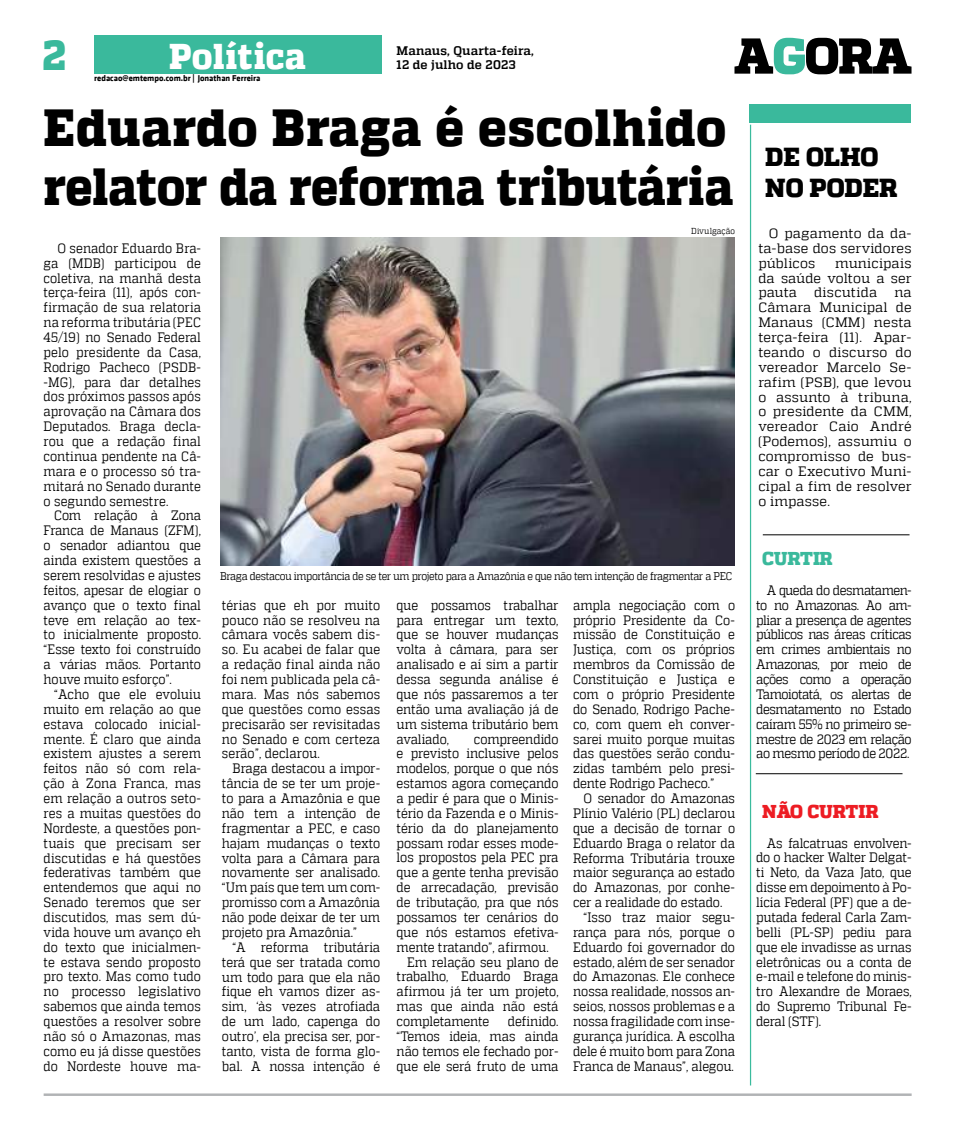
<style>
.page{position:relative;width:957px;height:1134px;background:#fff}
.page>*{position:absolute;margin:0;border:0;box-sizing:border-box;transform-origin:0 0}
.t1{font:800 52px/59.5px "MW Quadon";color:#000;scale:.94 1}
.t2{font:800 41.75px "MW Quadon";color:#3ab99c}
.t3{font:800 35.75px "MW Quadon";letter-spacing:.01em;color:#fff;scale:.94 1}
.t4{font:800 26px/31.2px "MW Quadon";color:#000}
.t5{font:800 18.62px "MW Quadon";color:#ed1c23}
.t6{font:800 18.62px "MW Quadon";color:#3ab99c}
.t7{font:13.62px/14.9px "MW Quadon";letter-spacing:-.005em;color:#000;text-align:justify;scale:.89 1}
.t8{font:13.62px/14.9px "MW Quadon";letter-spacing:-.005em;color:#000;text-align:justify}
.t9{font:13.62px "MW Quadon";letter-spacing:.02em;color:#000}
.t10{font:700 12.38px "MW Quadon";letter-spacing:.015em;color:#000}
.t11{font:11.12px "MW Quadon";letter-spacing:-.035em;color:#000;scale:.89 1}
.t12{font:700 8.62px "MW Klavika Bd";color:#000}
.t13{font:8.62px "MW Quadon";letter-spacing:.01em;color:#000;scale:.89 1}
</style>
<div class="page">
<img style="left:220px;top:238px;width:515px;height:327px">
<div style="left:749px;top:104px;width:162px;height:19px;background:#3ab99c"></div>
<hr style="left:763px;top:534px;width:146px;height:1px;background:#000">
<hr style="left:756px;top:773px;width:146px;height:1px;background:#000">
<hr style="left:750px;top:125px;width:1px;height:960px;background:#3abb9d">
<hr style="left:44px;top:1093px;width:867px;height:3px;background:#b1b3b5">
<svg style="left:734px;top:38px;width:177px;height:36px"></svg>
<div style="left:94px;top:35px;width:288px;height:39px;background:#3ab99c"></div>
<h2 class="t2" style="left:42px;top:31px;width:25px">2</h2>
<h3 class="t3" style="left:169px;top:36px;width:147px">Política</h3>
<p class="t12" style="left:94px;top:72px;width:168px">redacao@emtempo.com.br | Jonathan Ferreira</p>
<p class="t10" style="left:397px;top:43px;width:139px">Manaus, Quarta-feira,</p>
<p class="t10" style="left:397px;top:58px;width:121px">12 de julho de 2023</p>
<h1 class="t1" style="left:44px;top:99px;width:735px">Eduardo Braga é escolhido relator da reforma tributária</h1>
<p class="t13" style="left:691px;top:226px;width:51px">Divulgação</p>
<p class="t7" style="left:44px;top:240px;width:178px;text-indent:14px">O senador Eduardo Bra&shy;ga (MDB) participou de coletiva, na manhã desta terça-feira (11), após con&shy;firmação de sua relatoria na reforma tributária (PEC 45/19) no Senado Federal pelo presidente da Casa, Rodrigo Pacheco (PSDB--MG), para dar detalhes dos próximos passos após aprovação na Câmara dos Deputados. Braga decla&shy;rou que a redação final continua pendente na Câ&shy;mara e o processo só tra&shy;mitará no Senado durante o segundo semestre.</p>
<p class="t7" style="left:44px;top:508px;width:178px;text-indent:10px">Com relação à Zona Franca de Manaus (ZFM), o senador adiantou que ainda existem questões a serem resolvidas e ajustes feitos, apesar de elogiar o avanço que o texto final teve em relação ao tex&shy;to inicialmente proposto. “Esse texto foi construído a várias mãos. Portanto houve muito esforço”.</p>
<p class="t7" style="left:44px;top:687px;width:178px;text-indent:10px">“Acho que ele evoluiu muito em relação ao que estava colocado inicial&shy;mente. É claro que ainda existem ajustes a serem feitos não só com rela&shy;ção à Zona Franca, mas em relação a outros seto&shy;res a muitas questões do Nordeste, a questões pon&shy;tuais que precisam ser discutidas e há questões federativas também que entendemos que aqui no Senado teremos que ser discutidos, mas sem dú&shy;vida houve um avanço eh do texto que inicialmen&shy;te estava sendo proposto pro texto. Mas como tudo no processo legislativo sabemos que ainda temos questões a resolver sobre não só o Amazonas, mas como eu já disse questões do Nordeste houve ma-</p>
<p class="t11" style="left:220px;top:570px;width:577px">Braga destacou importância de se ter um projeto para a Amazônia e que não tem intenção de fragmentar a PEC</p>
<p class="t7" style="left:222px;top:597px;width:179px">térias que eh por muito pouco não se resolveu na câmara vocês sabem dis&shy;so. Eu acabei de falar que a redação final ainda não foi nem publicada pela câ&shy;mara. Mas nós sabemos que questões como essas precisarão ser revisitadas no Senado e com certeza serão”, declarou.</p>
<p class="t7" style="left:222px;top:761px;width:179px;text-indent:10px">Braga destacou a impor&shy;tância de se ter um proje&shy;to para a Amazônia e que não tem a intenção de fragmentar a PEC, e caso hajam mudanças o texto volta para a Câmara para novamente ser analisado. “Um país que tem um com&shy;promisso com a Amazônia não pode deixar de ter um projeto pra Amazônia.”</p>
<p class="t7" style="left:222px;top:939px;width:179px;text-indent:10px">“A reforma tributária terá que ser tratada como um todo para que ela não fique eh vamos dizer as&shy;sim, ‘às vezes atrofiada de um lado, capenga do outro’, ela precisa ser, por&shy;tanto, vista de forma glo&shy;bal. A nossa intenção é</p>
<p class="t7" style="left:397px;top:597px;width:183px">que possamos trabalhar para entregar um texto, que se houver mudanças volta à câmara, para ser analisado e aí sim a partir dessa segunda análise é que nós passaremos a ter então uma avaliação já de um sistema tributário bem avaliado,</p>
<p class="t7" style="left:474px;top:731px;width:97px">compreendido</p>
<p class="t7" style="left:397px;top:746px;width:183px">e previsto inclusive pelos</p>
<p class="t7" style="left:397px;top:761px;width:183px">modelos, porque o que nós</p>
<p class="t7" style="left:397px;top:776px;width:183px">estamos agora começando</p>
<p class="t7" style="left:397px;top:791px;width:183px">a pedir é para que o Minis-</p>
<p class="t7" style="left:397px;top:805px;width:183px">tério da Fazenda e o Minis-</p>
<p class="t7" style="left:397px;top:820px;width:183px">tério da do planejamento</p>
<p class="t7" style="left:397px;top:835px;width:183px">possam rodar esses mode-</p>
<p class="t7" style="left:397px;top:850px;width:183px">los propostos pela PEC pra</p>
<p class="t7" style="left:397px;top:865px;width:183px">que a gente tenha previsão</p>
<p class="t7" style="left:397px;top:880px;width:183px">de arrecadação, previsão</p>
<p class="t7" style="left:397px;top:895px;width:183px">de tributação, pra que nós</p>
<p class="t7" style="left:397px;top:910px;width:183px">possamos ter cenários do</p>
<p class="t7" style="left:397px;top:924px;width:183px">que nós estamos efetiva-</p>
<p class="t7" style="left:397px;top:939px;width:172px">mente tratando”, afirmou.</p>
<p class="t7" style="left:407px;top:954px;width:172px">Em relação seu plano de</p>
<p class="t7" style="left:397px;top:969px;width:183px">trabalho, Eduardo Braga</p>
<p class="t7" style="left:397px;top:984px;width:183px">afirmou já ter um projeto,</p>
<p class="t7" style="left:397px;top:999px;width:183px">mas que ainda não está</p>
<p class="t7" style="left:397px;top:1014px;width:106px">completamente</p>
<p class="t7" style="left:397px;top:1014px;width:183px;text-indent:111px">definido. “Temos ideia, mas ainda não temos ele fechado por&shy;que ele será fruto de uma</p>
<p class="t7" style="left:573px;top:597px;width:183px">ampla negociação com o próprio Presidente da Co&shy;missão de Constituição e Justiça, com os próprios membros da Comissão de Constituição e Justiça e com o próprio Presidente do Senado, Rodrigo Pache&shy;co, com quem eh conver&shy;sarei muito porque muitas das questões serão condu&shy;zidas também pelo presi&shy;dente Rodrigo Pacheco.”</p>
<p class="t7" style="left:583px;top:791px;width:172px">O senador do Amazonas</p>
<p class="t7" style="left:573px;top:806px;width:183px">Plínio Valério (PL) declarou</p>
<p class="t7" style="left:573px;top:820px;width:183px">que a decisão de tornar o</p>
<p class="t7" style="left:573px;top:835px;width:183px">Eduardo Braga o relator da</p>
<p class="t7" style="left:573px;top:850px;width:183px">Reforma Tributária trouxe</p>
<p class="t7" style="left:573px;top:865px;width:183px">maior segurança ao estado</p>
<p class="t7" style="left:573px;top:880px;width:183px">do Amazonas, por conhe-</p>
<p class="t7" style="left:573px;top:895px;width:169px">cer a realidade do estado.</p>
<p class="t7" style="left:583px;top:910px;width:172px">“Isso traz maior segu-</p>
<p class="t7" style="left:573px;top:924px;width:183px">rança para nós, porque o</p>
<p class="t7" style="left:573px;top:939px;width:183px">Eduardo foi governador do</p>
<p class="t7" style="left:573px;top:954px;width:183px">estado, além de ser senador</p>
<p class="t7" style="left:573px;top:969px;width:183px">do Amazonas. Ele conhece</p>
<p class="t7" style="left:573px;top:984px;width:183px">nossa realidade, nossos an-</p>
<p class="t7" style="left:573px;top:999px;width:183px">seios, nossos problemas e a</p>
<p class="t7" style="left:573px;top:1014px;width:183px">nossa fragilidade com inse-</p>
<p class="t7" style="left:573px;top:1029px;width:183px">gurança jurídica. A escolha</p>
<p class="t7" style="left:573px;top:1043px;width:183px">dele é muito bom para Zona</p>
<p class="t7" style="left:573px;top:1058px;width:182px">Franca de Manaus”, alegou.</p>
<h3 class="t4" style="left:765px;top:142px;width:134px">DE OLHO<br>NO PODER</h3>
<p class="t8" style="left:758px;top:226px;width:155px;text-indent:10px">O pagamento da da&shy;ta-base dos servidores públicos</p>
<p class="t8" style="left:758px;top:255px;width:155px;text-indent:77px">municipais da saúde voltou a ser pauta</p>
<p class="t9" style="left:814px;top:285px;width:64px">discutida</p>
<p class="t8" style="left:758px;top:285px;width:155px;text-indent:136px">na Câmara Municipal de Manaus (CMM) nesta terça-feira (11). Apar&shy;teando o discurso do vereador Marcelo Se&shy;rafim (PSB), que levou o assunto à tribuna, o presidente da CMM, vereador Caio André (Podemos), assumiu o compromisso de bus&shy;car o Executivo Muni&shy;cipal a fim de resolver o impasse.</p>
<h3 class="t6" style="left:762px;top:547px;width:72px">CURTIR</h3>
<p class="t7" style="left:756px;top:582px;width:176px;text-indent:10px">A queda do desmatamen&shy;to no Amazonas. Ao am&shy;pliar a presença de agentes públicos nas áreas críticas em crimes ambientais no Amazonas, por meio de ações como a operação Tamoiotatá, os alertas de desmatamento no Estado caíram 55% no primeiro se&shy;mestre de 2023 em relação ao mesmo período de 2022.</p>
<h3 class="t5" style="left:762px;top:800px;width:118px">NÃO CURTIR</h3>
<p class="t7" style="left:756px;top:835px;width:176px;text-indent:10px">As falcatruas envolven&shy;do o hacker Walter Delgat&shy;ti Neto, da Vaza Jato, que disse em depoimento à Po&shy;lícia Federal (PF) que a de&shy;putada federal Carla Zam&shy;belli (PL-SP) pediu para que ele invadisse as urnas eletrônicas ou a conta de e-mail e telefone do minis&shy;tro Alexandre de Moraes, do Supremo Tribunal Fe&shy;deral (STF).</p>
</div>
